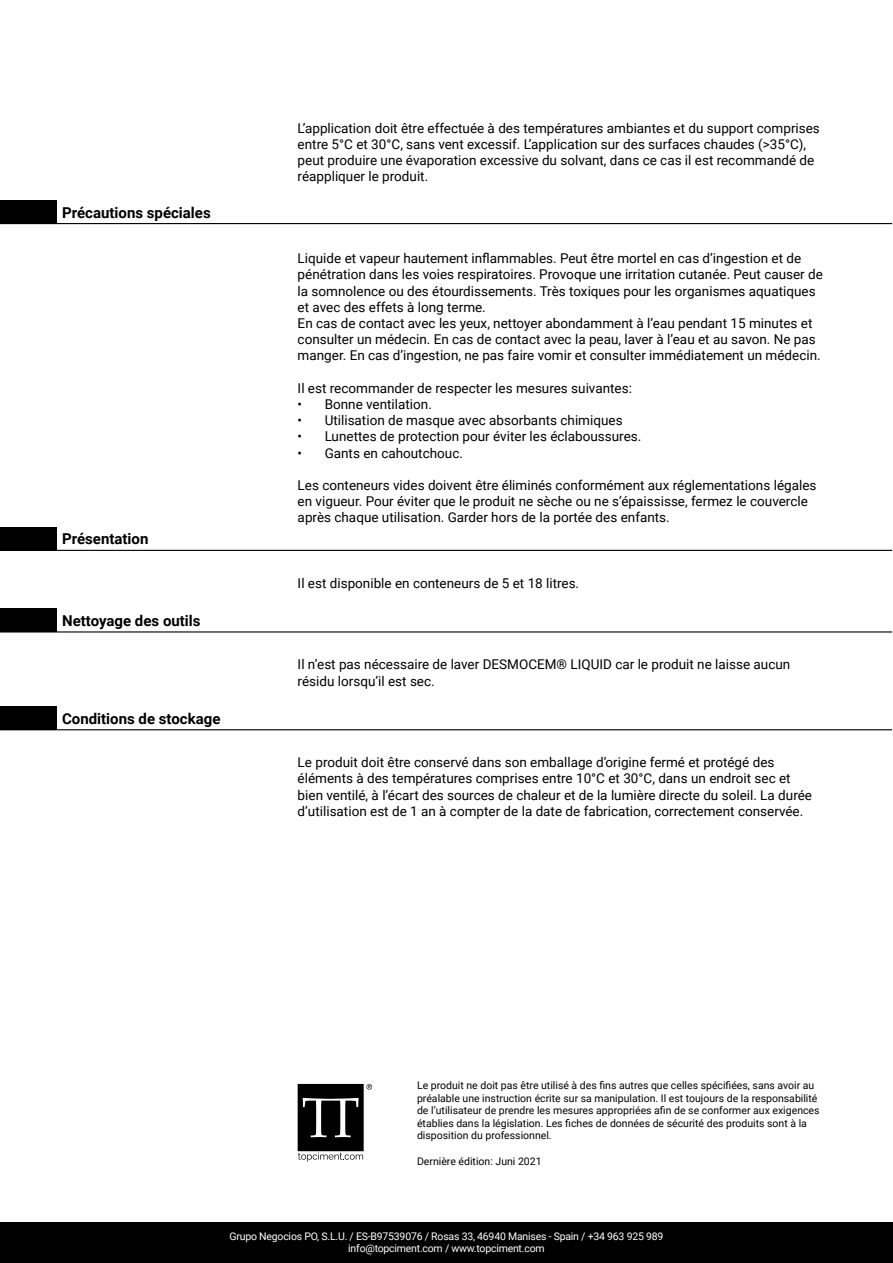
<style>
.page{position:relative;width:893px;height:1263px;background:#fff}
.page>*{position:absolute;margin:0;border:0;box-sizing:border-box;transform-origin:0 0}
.t1{font:700 15px "Roboto";color:#000}
.t2{font:13.5px/16.2px "Roboto";color:#000}
.t3{font:10.5px/12.6px "Roboto";color:#000}
.t4{font:10.5px/12px "Roboto";letter-spacing:-.02em;color:#fff;text-align:center}
</style>
<div class="page">
<div style="left:0;top:1222px;width:893px;height:41px;background:#000"></div>
<div style="left:0;top:200px;width:56px;height:24px;background:#000"></div>
<hr style="left:56px;top:223px;width:836px;height:1px;background:#000">
<div style="left:0;top:527px;width:56px;height:23px;background:#000"></div>
<hr style="left:0;top:550px;width:56px;height:1px;background:#000">
<hr style="left:56px;top:550px;width:836px;height:1px;background:#000">
<div style="left:0;top:609px;width:56px;height:23px;background:#000"></div>
<hr style="left:56px;top:631px;width:836px;height:1px;background:#000">
<div style="left:0;top:706px;width:56px;height:24px;background:#000"></div>
<hr style="left:56px;top:729px;width:836px;height:1px;background:#000">
<svg style="left:298px;top:1084px;width:74px;height:78px"></svg>
<p class="t1" style="left:62px;top:202px;width:150px">Précautions spéciales</p>
<p class="t1" style="left:62px;top:528px;width:88px">Présentation</p>
<p class="t1" style="left:62px;top:610px;width:140px">Nettoyage des outils</p>
<p class="t1" style="left:62px;top:708px;width:160px">Conditions de stockage</p>
<p class="t2" style="left:298px;top:119px;width:524px">L’application doit être effectuée à des températures ambiantes et du support comprises entre 5°C et 30°C, sans vent excessif. L’application sur des surfaces chaudes (&gt;35°C), peut produire une évaporation excessive du solvant, dans ce cas il est recommandé de réappliquer le produit.</p>
<p class="t2" style="left:298px;top:250px;width:527px">Liquide et vapeur hautement inflammables. Peut être mortel en cas d’ingestion et de pénétration dans les voies respiratoires. Provoque une irritation cutanée. Peut causer de la somnolence ou des étourdissements. Très toxiques pour les organismes aquatiques et avec des effets à long terme.<br>En cas de contact avec les yeux, nettoyer abondamment à l’eau pendant 15 minutes et consulter un médecin. En cas de contact avec la peau, laver à l’eau et au savon. Ne pas manger. En cas d’ingestion, ne pas faire vomir et consulter immédiatement un médecin.</p>
<p class="t2" style="left:298px;top:379px;width:336px">Il est recommander de respecter les mesures suivantes:</p>
<p class="t2" style="left:298px;top:396px;width:136px">• Bonne ventilation.</p>
<p class="t2" style="left:298px;top:412px;width:326px">• Utilisation de masque avec absorbants chimiques</p>
<p class="t2" style="left:298px;top:428px;width:345px">• Lunettes de protection pour éviter les éclaboussures.</p>
<p class="t2" style="left:298px;top:444px;width:167px">• Gants en cahoutchouc.</p>
<p class="t2" style="left:298px;top:477px;width:520px">Les conteneurs vides doivent être éliminés conformément aux réglementations légales en vigueur. Pour éviter que le produit ne sèche ou ne s’épaississe, fermez le couvercle après chaque utilisation. Garder hors de la portée des enfants.</p>
<p class="t2" style="left:298px;top:574px;width:283px">Il est disponible en conteneurs de 5 et 18 litres.</p>
<p class="t2" style="left:298px;top:656px;width:494px">Il n’est pas nécessaire de laver DESMOCEM® LIQUID car le produit ne laisse aucun résidu lorsqu’il est sec.</p>
<p class="t2" style="left:298px;top:754px;width:516px">Le produit doit être conservé dans son emballage d’origine fermé et protégé des éléments à des températures comprises entre 10°C et 30°C, dans un endroit sec et bien ventilé, à l’écart des sources de chaleur et de la lumière directe du soleil. La durée d’utilisation est de 1 an à compter de la date de fabrication, correctement conservée.</p>
<p class="t3" style="left:417px;top:1078px;width:404px">Le produit ne doit pas être utilisé à des fins autres que celles spécifiées, sans avoir au préalable une instruction écrite sur sa manipulation. Il est toujours de la responsabilité de l’utilisateur de prendre les mesures appropriées afin de se conformer aux exigences établies dans la législation. Les fiches de données de sécurité des produits sont à la disposition du professionnel.</p>
<p class="t3" style="left:417px;top:1154px;width:126px">Dernière édition: Juni 2021</p>
<p class="t4" style="left:230px;top:1230px;width:435px">Grupo Negocios PO, S.L.U. / ES-B97539076 / Rosas 33, 46940 Manises - Spain / +34 963 925 989 info@topciment.com / www.topciment.com</p>
</div>
